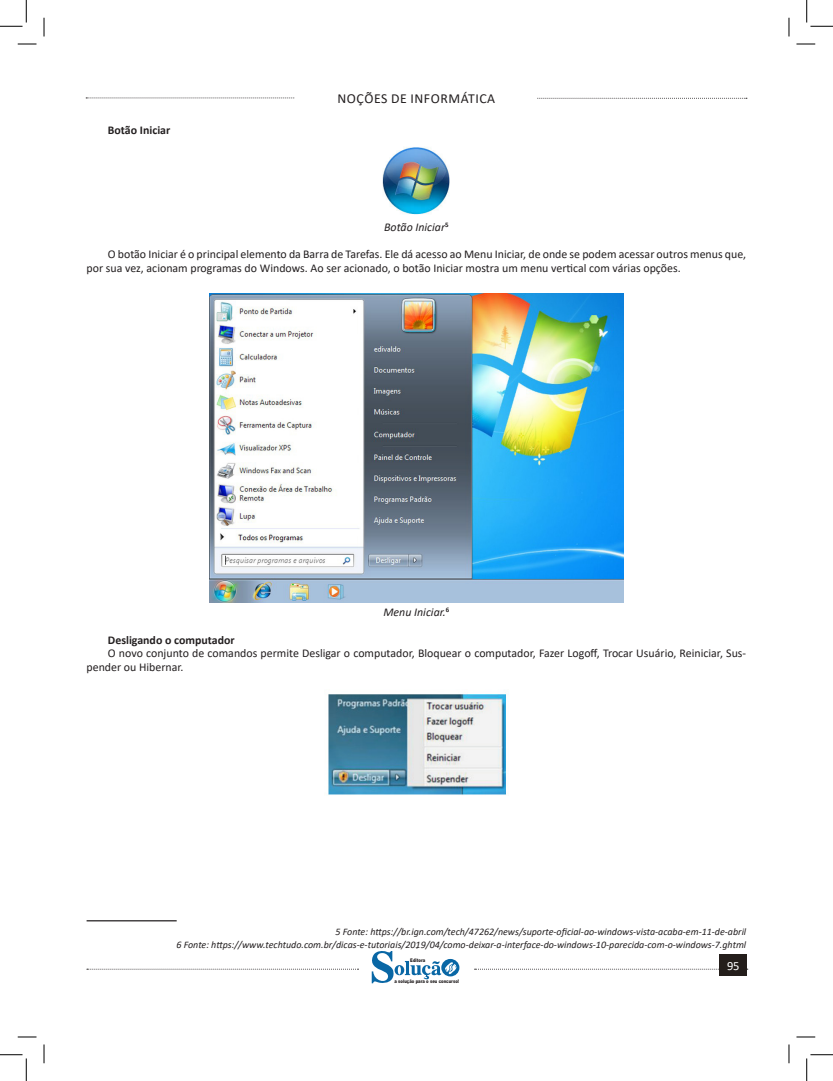
<style>
.page{position:relative;width:833px;height:1081px;background:#fff}
.page>*{position:absolute;margin:0;border:0;box-sizing:border-box;transform-origin:0 0}
.t1{font:13.75px "Calibri";letter-spacing:.04em;color:#231f20}
.t2{font:12.5px "Calibri";color:#fff}
.TEXTO_BASE{font:11.88px/13.8px "Calibri";color:#231f20}
.t3{font:700 11.88px "Calibri";color:#231f20}
.TITULO_DE_ASSUNTO__C{font:italic 11.88px "Calibri";color:#231f20}
.FONT_REF{font:italic 10px "Calibri";color:#231f20}
.t4{font:900 5px "Arial";color:#231f20;scale:.76 1}
</style>
<div class="page">
<svg style="left:87px;top:968px;width:271px;height:1px"></svg>
<svg style="left:86px;top:98px;width:209px;height:1px"></svg>
<svg style="left:537px;top:98px;width:209px;height:1px"></svg>
<svg style="left:474px;top:968px;width:273px;height:1px"></svg>
<div style="left:719px;top:954px;width:27px;height:21px;background:#241e1b"></div>
<svg style="left:371px;top:948px;width:88px;height:35px"></svg>
<img style="left:382px;top:147px;width:68px;height:68px">
<img style="left:209px;top:294px;width:414px;height:308px">
<img style="left:328px;top:694px;width:178px;height:100px">
<hr style="left:86px;top:919px;width:90px;height:2px;background:#231f20">
<svg style="left:18px;top:43px;width:18px;height:2px"></svg>
<svg style="left:796px;top:43px;width:18px;height:2px"></svg>
<svg style="left:18px;top:1036px;width:18px;height:1px"></svg>
<svg style="left:796px;top:1036px;width:18px;height:1px"></svg>
<svg style="left:43px;top:18px;width:2px;height:18px"></svg>
<svg style="left:43px;top:1044px;width:2px;height:18px"></svg>
<svg style="left:788px;top:18px;width:1px;height:18px"></svg>
<svg style="left:788px;top:1044px;width:1px;height:18px"></svg>
<svg style="left:0;top:0;width:27px;height:27px"></svg>
<svg style="left:0;top:1054px;width:27px;height:26px"></svg>
<svg style="left:806px;top:0;width:26px;height:27px"></svg>
<svg style="left:806px;top:1054px;width:26px;height:26px"></svg>
<p class="t3" style="left:108px;top:122px;width:64px">Botão Iniciar</p>
<p class="t1" style="left:337px;top:89px;width:159px">NOÇÕES DE INFORMÁTICA</p>
<p class="TITULO_DE_ASSUNTO__C" style="left:384px;top:218px;width:66px">Botão Iniciar<sup>5</sup></p>
<p class="TEXTO_BASE" style="left:86px;top:247px;width:660px;text-indent:21px">O botão Iniciar é o principal elemento da Barra de Tarefas. Ele dá acesso ao Menu Iniciar, de onde se podem acessar outros menus que, por sua vez, acionam programas do Windows. Ao ser acionado, o botão Iniciar mostra um menu vertical com várias opções.</p>
<p class="TITULO_DE_ASSUNTO__C" style="left:383px;top:603px;width:67px">Menu Iniciar.<sup>6</sup></p>
<p class="t3" style="left:108px;top:631px;width:128px">Desligando o computador</p>
<p class="TEXTO_BASE" style="left:86px;top:646px;width:660px;text-indent:21px">O novo conjunto de comandos permite Desligar o computador, Bloquear o computador, Fazer Logoff, Trocar Usuário, Reiniciar, Sus&shy;pender ou Hibernar.</p>
<p class="FONT_REF" style="left:335px;top:923px;width:412px">5 Fonte: https://br.ign.com/tech/47262/news/suporte-oficial-ao-windows-vista-acaba-em-11-de-abril</p>
<p class="FONT_REF" style="left:176px;top:937px;width:571px">6 Fonte: https://www.techtudo.com.br/dicas-e-tutoriais/2019/04/como-deixar-a-interface-do-windows-10-parecida-com-o-windows-7.ghtml</p>
<p class="t4" style="left:410px;top:956px;width:21px">Editora</p>
<p class="t4" style="left:394px;top:976px;width:86px">a solução para o seu concurso!</p>
<p class="t2" style="left:726px;top:956px;width:14px">95</p>
</div>
